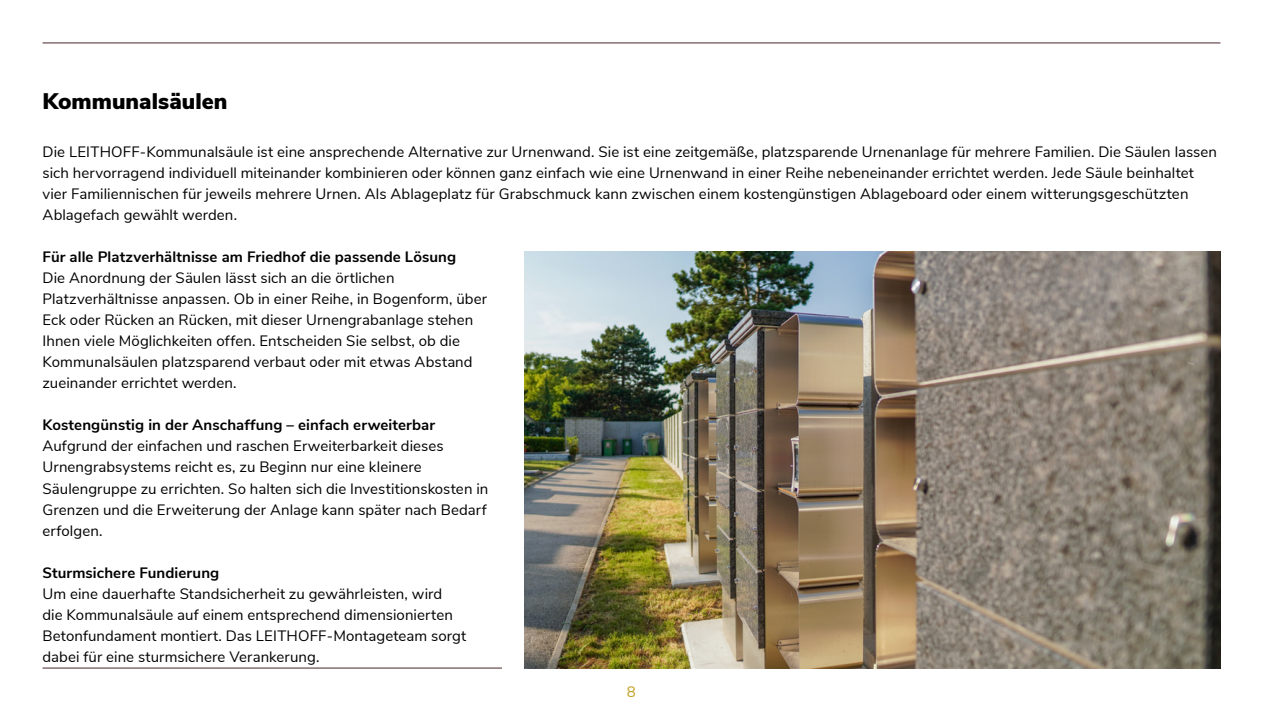
<style>
.page{position:relative;width:1263px;height:711px;background:#fff}
.page>*{position:absolute;margin:0;border:0;box-sizing:border-box;transform-origin:0 0}
.t1{font:900 22.5px "Nunito Sans";color:#000}
.t2{font:15px/21px "Nunito Sans";letter-spacing:.005em;color:#000}
.t3{font:700 15px "Nunito Sans";letter-spacing:.005em;color:#000}
.t4{font:15px "Nunito Sans";color:#c1a027}
</style>
<div class="page">
<hr style="left:43px;top:43px;width:1177px;height:1px;background:#482528">
<hr style="left:43px;top:667px;width:1177px;height:1px;background:#482528">
<div style="left:503px;top:627px;width:21px;height:83px;background:#fff"></div>
<img style="left:524px;top:251px;width:696px;height:417px">
<p class="t1" style="left:43px;top:85px;width:186px">Kommunalsäulen</p>
<p class="t2" style="left:43px;top:140px;width:1176px">Die LEITHOFF-Kommunalsäule ist eine ansprechende Alternative zur Urnenwand. Sie ist eine zeitgemäße, platzsparende Urnenanlage für mehrere Familien. Die Säulen lassen sich hervorragend individuell miteinander kombinieren oder können ganz einfach wie eine Urnenwand in einer Reihe nebeneinander errichtet werden. Jede Säule beinhaltet vier Familiennischen für jeweils mehrere Urnen. Als Ablageplatz für Grabschmuck kann zwischen einem kostengünstigen Ablageboard oder einem witterungsgeschützten Ablagefach gewählt werden.</p>
<p class="t3" style="left:43px;top:246px;width:415px">Für alle Platzverhältnisse am Friedhof die passende Lösung</p>
<p class="t2" style="left:43px;top:266px;width:446px">Die Anordnung der Säulen lässt sich an die örtlichen Platzverhältnisse anpassen. Ob in einer Reihe, in Bogenform, über Eck oder Rücken an Rücken, mit dieser Urnengrabanlage stehen Ihnen viele Möglichkeiten offen. Entscheiden Sie selbst, ob die Kommunalsäulen platzsparend verbaut oder mit etwas Abstand zueinander errichtet werden.</p>
<p class="t3" style="left:43px;top:414px;width:394px">Kostengünstig in der Anschaffung – einfach erweiterbar</p>
<p class="t2" style="left:43px;top:434px;width:447px">Aufgrund der einfachen und raschen Erweiterbarkeit dieses Urnengrabsystems reicht es, zu Beginn nur eine kleinere Säulengruppe zu errichten. So halten sich die Investitionskosten in Grenzen und die Erweiterung der Anlage kann später nach Bedarf erfolgen.</p>
<p class="t3" style="left:43px;top:561px;width:178px">Sturmsichere Fundierung</p>
<p class="t2" style="left:43px;top:581px;width:425px">Um eine dauerhafte Standsicherheit zu gewährleisten, wird<br>die Kommunalsäule auf einem entsprechend dimensionierten Betonfundament montiert. Das LEITHOFF-Montageteam sorgt dabei für eine sturmsichere Verankerung.</p>
<p class="t4" style="left:627px;top:681px;width:10px">8</p>
</div>
